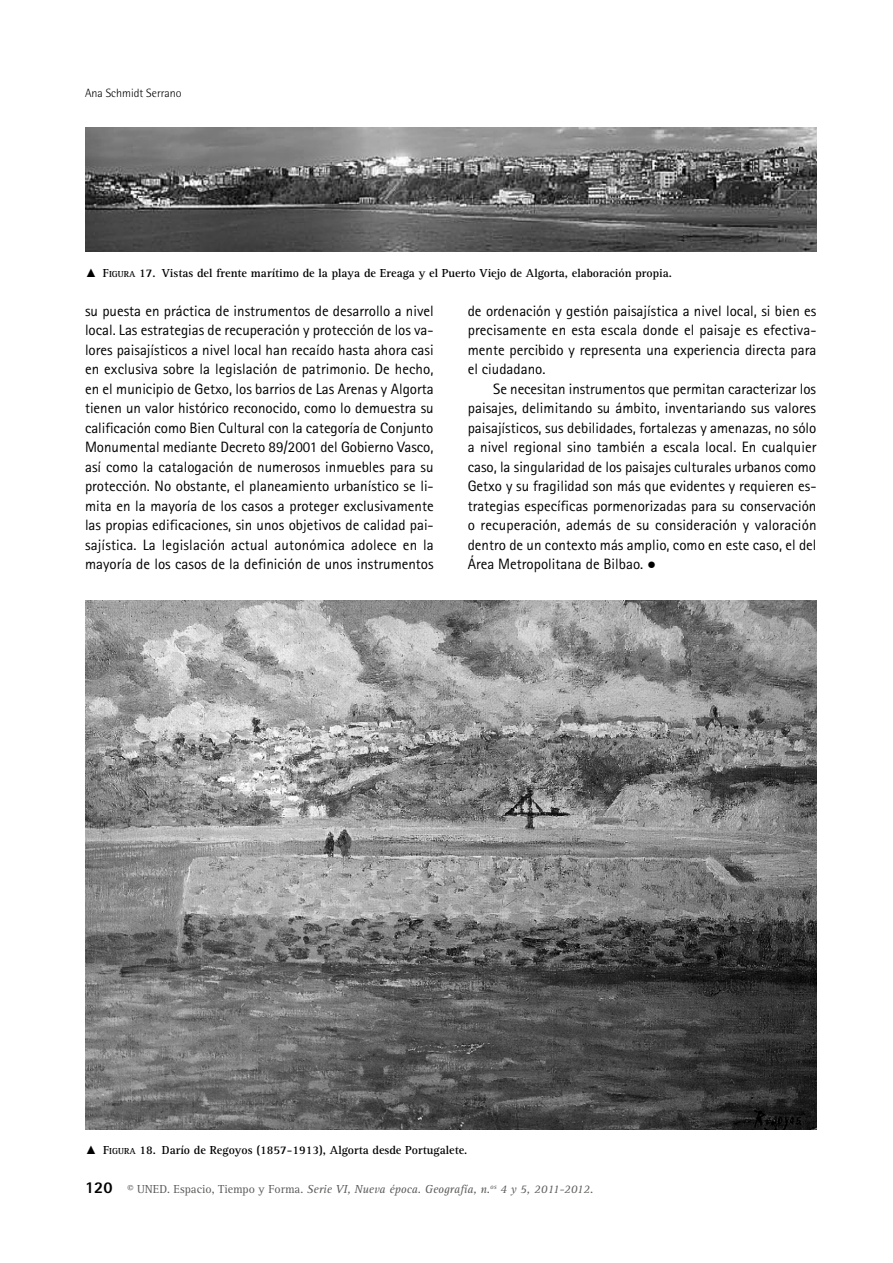
<style>
.page{position:relative;width:893px;height:1263px;background:#fff}
.page>*{position:absolute;margin:0;border:0;box-sizing:border-box;transform-origin:0 0}
.PARRAFO{font:15px/19.5px "Rotis Sans Serif Std";color:#000;text-align:justify}
.PIE_FOTO{font:700 12px "Rotis Serif Std";color:#000}
.t1{font:italic 12px "Rotis Serif Std";color:#5b5b5a}
.t2{font:300 12px "Rotis Semi Sans Std";color:#000}
.s1{font-family:"Times New Roman";font-weight:400}
.s2{font-style:inherit}
.s3{font-size:9px}
.s4{font-family:"Arial"}
.s5{font-family:"Rotis Sans Serif Std";font-weight:800;font-style:normal;font-size:16.5px;color:#000}
.s6{font-style:normal}
</style>
<div class="page">
<img style="left:85px;top:128px;width:731px;height:123px">
<img style="left:85px;top:601px;width:731px;height:528px">
<p class="t2" style="left:85px;top:86px;width:98px">Ana Schmidt Serrano</p>
<p class="PIE_FOTO" style="left:85px;top:266px;width:588px"><span class="s1">▲</span> <span class="s2">F</span><span class="s3">IGURA</span> <span class="s2">17.</span> Vistas del frente marítimo de la playa de Ereaga y el Puerto Viejo de Algorta, elaboración propia.</p>
<p class="PARRAFO" style="left:85px;top:301px;width:350px">su puesta en práctica de instrumentos de desarrollo a nivel local. Las estrategias de recuperación y protección de los va&shy;lores paisajísticos a nivel local han recaído hasta ahora casi en exclusiva sobre la legislación de patrimonio. De hecho, en el municipio de Getxo, los barrios de Las Arenas y Algorta tienen un valor histórico reconocido, como lo demuestra su calificación como Bien Cultural con la categoría de Conjunto Monumental mediante Decreto 89/2001 del Gobierno Vasco, así como la catalogación de numerosos inmuebles para su protección. No obstante, el planeamiento urbanístico se li&shy;mita en la mayoría de los casos a proteger exclusivamente las propias edificaciones, sin unos objetivos de calidad pai&shy;sajística. La legislación actual autonómica adolece en la mayoría de los casos de la definición de unos instrumentos</p>
<p class="PARRAFO" style="left:468px;top:301px;width:350px">de ordenación y gestión paisajística a nivel local, si bien es precisamente en esta escala donde el paisaje es efectiva&shy;mente percibido y representa una experiencia directa para el ciudadano.</p>
<p class="PARRAFO" style="left:468px;top:379px;width:350px;text-indent:26px">Se necesitan instrumentos que permitan caracterizar los paisajes, delimitando su ámbito, inventariando sus valores paisajísticos, sus debilidades, fortalezas y amenazas, no sólo a nivel regional sino también a escala local. En cualquier caso, la singularidad de los paisajes culturales urbanos como Getxo y su fragilidad son más que evidentes y requieren es&shy;trategias específicas pormenorizadas para su conservación o recuperación, además de su consideración y valoración dentro de un contexto más amplio, como en este caso, el del Área Metropolitana de Bilbao. <span class="s4">●</span></p>
<p class="PIE_FOTO" style="left:85px;top:1143px;width:384px"><span class="s1">▲</span> <span class="s2">F</span><span class="s3">IGURA</span> <span class="s2">18.</span> Darío de Regoyos (1857-1913), Algorta desde Portugalete.</p>
<p class="t1" style="left:85px;top:1182px;width:510px"><span class="s5">120</span> <span class="s6">© UNED. Espacio, Tiempo y Forma.</span> Serie VI, Nueva época. Geografía, n.<sup>os</sup> 4 y 5, 2011-2012.</p>
</div>
